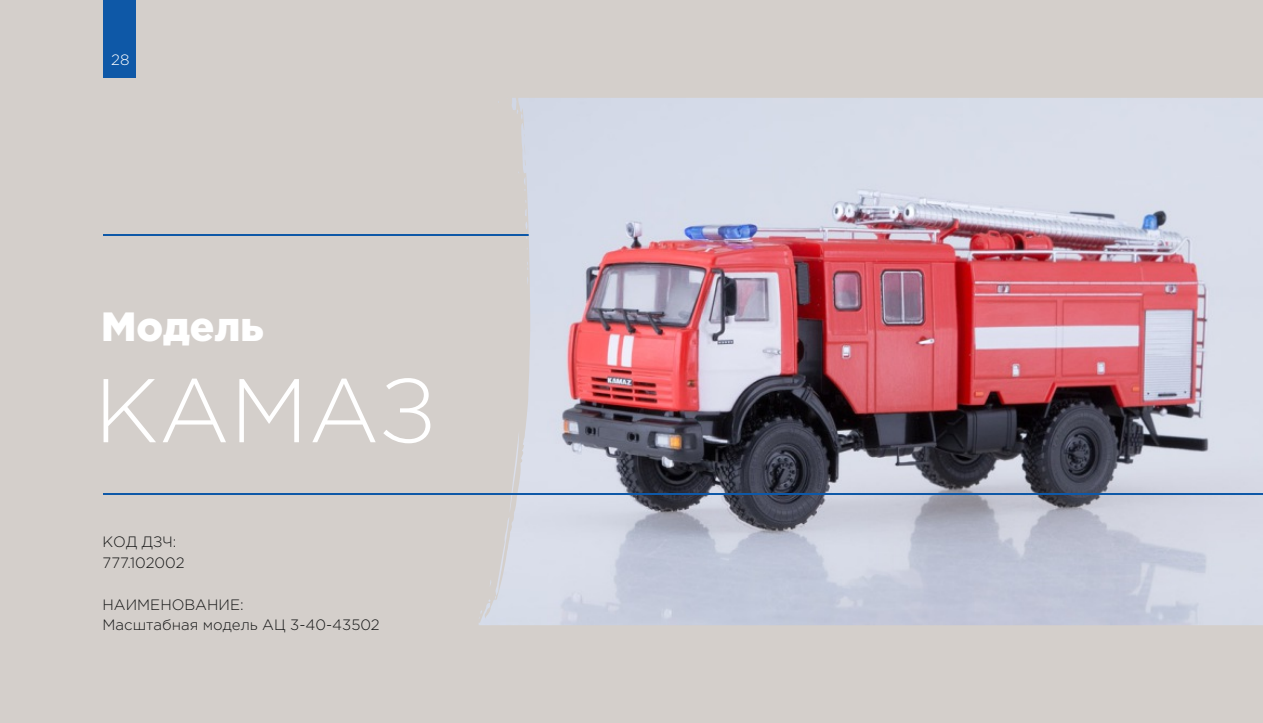
<style>
.page{position:relative;width:1263px;height:723px;background:#d4cfcb}
.page>*{position:absolute;margin:0;border:0;box-sizing:border-box;transform-origin:0 0}
.t1{font:300 90.3px "Gotham Pro";color:#fff}
.t2{font:900 40.8px "Gotham Pro";color:#fff}
.t3{font:300 15px/20.7px "Gotham Pro";color:#151616}
.t4{font:300 15px "Gotham Pro";color:#fff}
</style>
<div class="page">
<hr style="left:104px;top:234px;width:1159px;height:2px;background:#0e58a7">
<div style="left:104px;top:0;width:32px;height:77px;background:#0e58a7"></div>
<img style="left:479px;top:98px;width:784px;height:527px">
<hr style="left:104px;top:493px;width:1159px;height:2px;background:#0e58a7">
<p class="t4" style="left:111px;top:54px;width:20px">28</p>
<h2 class="t2" style="left:101px;top:311px;width:164px">Модель</h2>
<h1 class="t1" style="left:94px;top:376px;width:343px">КАМАЗ</h1>
<p class="t3" style="left:103px;top:533px;width:83px">КОД ДЗЧ:<br>777.102002</p>
<p class="t3" style="left:103px;top:595px;width:279px">НАИМЕНОВАНИЕ:<br>Масштабная модель АЦ 3-40-43502</p>
</div>
